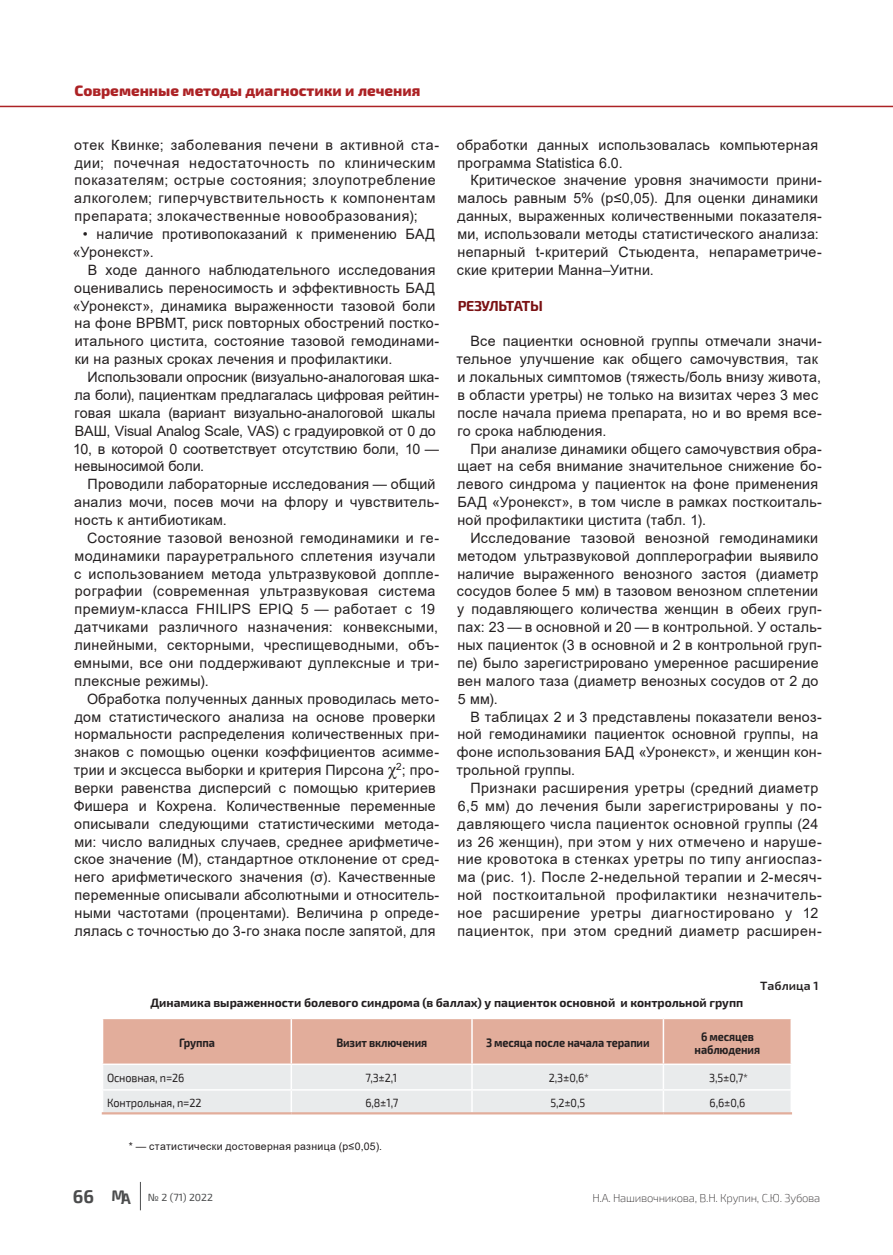
<style>
.page{position:relative;width:893px;height:1255px;background:#fff}
.page>*{position:absolute;margin:0;border:0;box-sizing:border-box;transform-origin:0 0}
.t1{font:800 15px "Exo 2";color:#ac2225}
.текст_статьи{font:14.25px/17.9px "Arial";letter-spacing:.02em;color:#231f20}
.текст_статьи-2{font:14.25px/17.9px "Arial";letter-spacing:-.005em;color:#231f20}
.Заг_2{font:700 14.25px "Exo 2";letter-spacing:-.025em;color:#7a1113}
.Таблицы_заг{font:700 12px "Exo 2";color:#231f20}
.ТАБЛИЦА_внутренность{font:12px "Exo 2";letter-spacing:-.01em;color:#231f20;scale:.9 1}
.ТАБЛИЦА_шапка{font:700 12px/13.5px "Exo 2";letter-spacing:-.01em;color:#231f20;text-align:center;scale:.9 1}
.Таблицы{font:600 12px "Exo 2";color:#231f20}
.t2{font:200 11.25px "Exo 2";letter-spacing:-.02em;color:#231f20}
.ПРИМЕЧАНИЕ{font:10.5px "Arial";letter-spacing:.03em;color:#231f20}
.t3{font:10.5px "Exo 2";color:#4b4c4d}
.s1{font-family:"Times New Roman";font-size:18px}
.s2{font-weight:700;font-size:18px}
.s3{font-weight:700;font-size:15px}
</style>
<div class="page">
<hr style="left:0;top:106px;width:893px;height:1px;background:#ac2225">
<svg style="left:140px;top:1181px;width:1px;height:29px"></svg>
<svg style="left:102px;top:1018px;width:689px;height:94px;background:#e6cec6"></svg>
<hr style="left:291px;top:1089px;width:181px;height:1px;background:#fff">
<hr style="left:472px;top:1089px;width:191px;height:1px;background:#fff">
<hr style="left:663px;top:1089px;width:129px;height:1px;background:#fff">
<hr style="left:790px;top:1090px;width:2px;height:22px;background:#fff">
<hr style="left:102px;top:1112px;width:189px;height:2px;background:#e2ad9b">
<hr style="left:291px;top:1112px;width:181px;height:2px;background:#e2ad9b">
<hr style="left:472px;top:1112px;width:191px;height:2px;background:#e2ad9b">
<hr style="left:663px;top:1112px;width:129px;height:2px;background:#e2ad9b">
<p class="t1" style="left:74px;top:79px;width:348px">Современные методы диагностики и лечения</p>
<p class="текст_статьи" style="left:74px;top:136px;width:366px">отек Квинке; заболевания печени в активной ста&shy;дии; почечная недостаточность по клиническим показателям; острые состояния; злоупотребление алкоголем; гиперчувствительность к компонентам препарата; злокачественные новообразования);</p>
<p class="текст_статьи" style="left:73px;top:225px;width:364px;text-indent:10px">• наличие противопоказаний к применению БАД «Уронекст».</p>
<p class="текст_статьи" style="left:73px;top:261px;width:368px;text-indent:15px">В ходе данного наблюдательного исследования оценивались переносимость и эффективность БАД «Уронекст», динамика выраженности тазовой боли на фоне ВРВМТ, риск повторных обострений постко&shy;итального цистита, состояние тазовой гемодинами&shy;ки на разных сроках лечения и профилактики.</p>
<p class="текст_статьи-2" style="left:73px;top:368px;width:367px;text-indent:14px">Использовали опросник (визуально-аналоговая шка&shy;ла боли), пациенткам предлагалась цифровая рейтин&shy;говая шкала (вариант визуально-аналоговой шкалы ВАШ, Visual Analog Scale, VAS) с градуировкой от 0 до 10, в которой 0 соответствует отсутствию боли, 10 — невыносимой боли.</p>
<p class="текст_статьи" style="left:74px;top:475px;width:366px;text-indent:13px">Проводили лабораторные исследования — общий анализ мочи, посев мочи на флору и чувствитель&shy;ность к антибиотикам.</p>
<p class="текст_статьи" style="left:74px;top:529px;width:367px;text-indent:13px">Состояние тазовой венозной гемодинамики и ге&shy;модинамики парауретрального сплетения изучали с использованием метода ультразвуковой доппле&shy;рографии (современная ультразвуковая система премиум-класса FHILIPS EPIQ 5 — работает с 19 датчиками различного назначения: конвексными, линейными, секторными, чреспищеводными, объ&shy;емными, все они поддерживают дуплексные и три&shy;плексные режимы).</p>
<p class="текст_статьи" style="left:74px;top:689px;width:367px;text-indent:13px">Обработка полученных данных проводилась мето&shy;дом статистического анализа на основе проверки нормальности распределения количественных при&shy;знаков с помощью оценки коэффициентов асимме&shy;трии и эксцесса выборки и критерия Пирсона <span class="s1">χ</span><sup>2</sup>; про&shy;верки равенства дисперсий с помощью критериев Фишера и Кохрена. Количественные переменные описывали следующими статистическими метода&shy;ми: число валидных случаев, среднее арифметиче&shy;ское значение (М), стандартное отклонение от сред&shy;него арифметического значения (σ). Качественные переменные описывали абсолютными и относитель&shy;ными частотами (процентами). Величина р опреде&shy;лялась с точностью до 3‑го знака после запятой, для</p>
<p class="текст_статьи" style="left:457px;top:136px;width:363px">обработки данных использовалась компьютерная программа Statistica 6.0.</p>
<p class="текст_статьи" style="left:457px;top:171px;width:366px;text-indent:13px">Критическое значение уровня значимости прини&shy;малось равным 5% (р≤0,05). Для оценки динамики данных, выраженных количественными показателя&shy;ми, использовали методы статистического анализа: непарный t-критерий Стьюдента, непараметриче&shy;ские критерии Манна–Уитни.</p>
<p class="Заг_2" style="left:458px;top:295px;width:87px">РЕЗУЛЬТАТЫ</p>
<p class="текст_статьи" style="left:456px;top:332px;width:367px;text-indent:14px">Все пациентки основной группы отмечали значи&shy;тельное улучшение как общего самочувствия, так и локальных симптомов (тяжесть/боль внизу живота, в области уретры) не только на визитах через 3 мес после начала приема препарата, но и во время все&shy;го срока наблюдения.</p>
<p class="текст_статьи" style="left:457px;top:439px;width:366px;text-indent:13px">При анализе динамики общего самочувствия обра&shy;щает на себя внимание значительное снижение бо&shy;левого синдрома у пациенток на фоне применения БАД «Уронекст», в том числе в рамках посткоиталь&shy;ной профилактики цистита (табл. 1).</p>
<p class="текст_статьи" style="left:457px;top:529px;width:366px;text-indent:13px">Исследование тазовой венозной гемодинамики методом ультразвуковой допплерографии выявило наличие выраженного венозного застоя (диаметр сосудов более 5 мм) в тазовом венозном сплетении у подавляющего количества женщин в обеих груп&shy;пах: 23 — в основной и 20 — в контрольной. У осталь&shy;ных пациенток (3 в основной и 2 в контрольной груп&shy;пе) было зарегистрировано умеренное расширение вен малого таза (диаметр венозных сосудов от 2 до 5 мм).</p>
<p class="текст_статьи" style="left:456px;top:707px;width:367px;text-indent:14px">В таблицах 2 и 3 представлены показатели веноз&shy;ной гемодинамики пациенток основной группы, на фоне использования БАД «Уронекст», и женщин кон&shy;трольной группы.</p>
<p class="текст_статьи" style="left:457px;top:779px;width:366px;text-indent:13px">Признаки расширения уретры (средний диаметр 6,5 мм) до лечения были зарегистрированы у по&shy;давляющего числа пациенток основной группы (24 из 26 женщин), при этом у них отмечено и наруше&shy;ние кровотока в стенках уретры по типу ангиоспаз&shy;ма (рис. 1). После 2‑недельной терапии и 2‑месяч&shy;ной посткоитальной профилактики незначитель&shy;ное расширение уретры диагностировано у 12 пациенток, при этом средний диаметр расширен-</p>
<p class="Таблицы" style="left:760px;top:976px;width:60px">Таблица 1</p>
<p class="Таблицы_заг" style="left:150px;top:994px;width:594px">Динамика выраженности болевого синдрома (в баллах) у пациенток основной и контрольной групп</p>
<p class="ТАБЛИЦА_шапка" style="left:179px;top:1035px;width:41px">Группа</p>
<p class="ТАБЛИЦА_шапка" style="left:336px;top:1035px;width:103px">Визит включения</p>
<p class="ТАБЛИЦА_шапка" style="left:486px;top:1035px;width:183px">3 месяца после начала терапии</p>
<p class="ТАБЛИЦА_шапка" style="left:695px;top:1028px;width:74px">6 месяцев наблюдения</p>
<p class="ТАБЛИЦА_внутренность" style="left:107px;top:1069px;width:87px">Основная, n=26</p>
<p class="ТАБЛИЦА_внутренность" style="left:365px;top:1069px;width:37px">7,3±2,1</p>
<p class="ТАБЛИЦА_внутренность" style="left:549px;top:1069px;width:46px">2,3±0,6*</p>
<p class="ТАБЛИЦА_внутренность" style="left:709px;top:1069px;width:45px">3,5±0,7*</p>
<p class="ТАБЛИЦА_внутренность" style="left:107px;top:1094px;width:106px">Контрольная, n=22</p>
<p class="ТАБЛИЦА_внутренность" style="left:365px;top:1094px;width:38px">6,8±1,7</p>
<p class="ТАБЛИЦА_внутренность" style="left:550px;top:1094px;width:40px">5,2±0,5</p>
<p class="ТАБЛИЦА_внутренность" style="left:710px;top:1094px;width:41px">6,6±0,6</p>
<p class="ПРИМЕЧАНИЕ" style="left:129px;top:1139px;width:255px">* — статистически достоверная разница (р≤0,05).</p>
<p class="t3" style="left:73px;top:1190px;width:142px"><span class="s2">66</span> <span class="s3">МА</span> № 2 (71) 2022</p>
<p class="t2" style="left:592px;top:1190px;width:229px">Н.А. Нашивочникова, В.Н. Крупин, С.Ю. Зубова</p>
</div>
